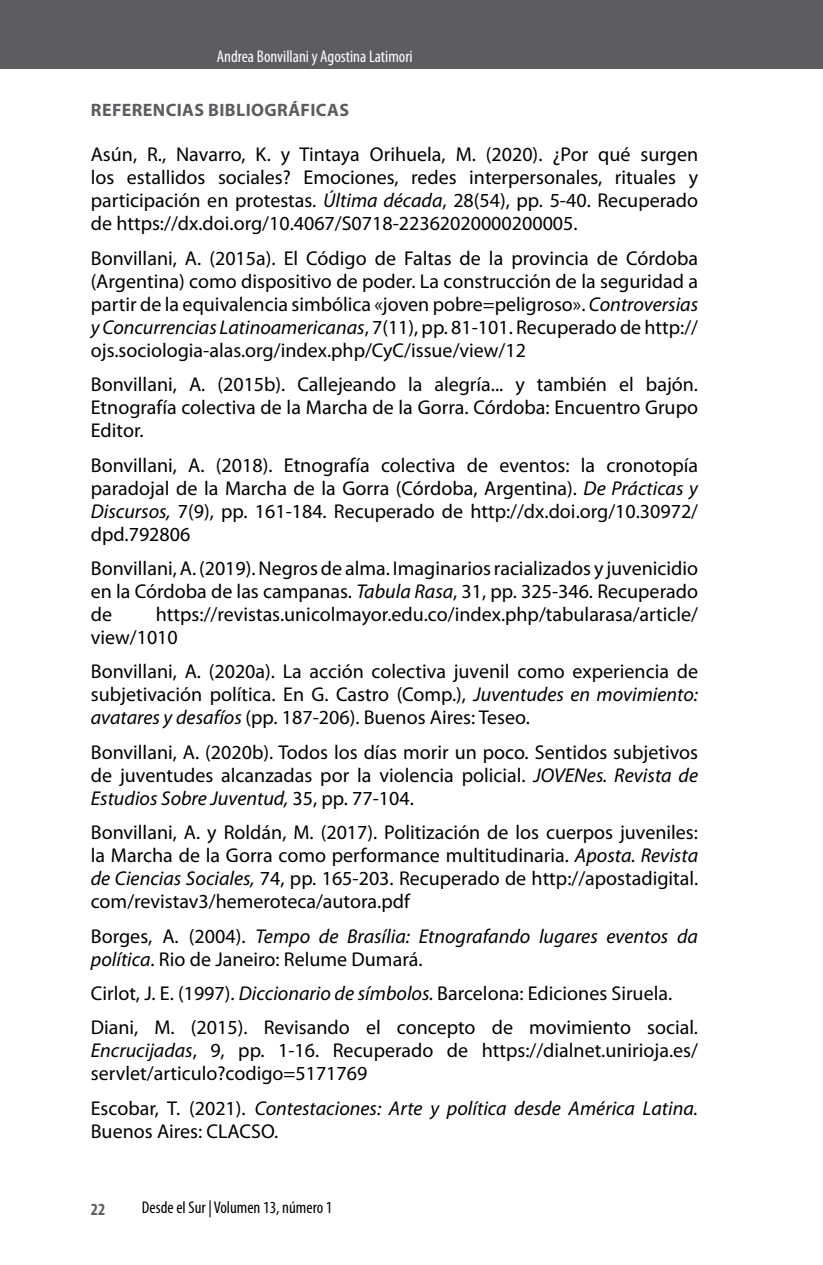
<style>
.page{position:relative;width:823px;height:1265px;background:#fff}
.page>*{position:absolute;margin:0;border:0;box-sizing:border-box;transform-origin:0 0}
.t1{font:20px/23px "Myriad Pro";color:#000;text-align:justify}
.t2{font:italic 20px/23px "Myriad Pro";color:#000}
.t3{font:700 18px "Myriad Pro";letter-spacing:.02em;color:#5d5d60}
.t4{font:condensed 17px "Myriad Pro";color:#fff}
.t5{font:condensed 17px "Myriad Pro";color:#000}
.t6{font:700 condensed 17px "Myriad Pro";color:#5d5d60}
.s1{font-style:italic}
.s2{font-style:normal}
</style>
<div class="page">
<div style="left:0;top:0;width:822px;height:68px;background:#5d5d60"></div>
<p class="t4" style="left:217px;top:46px;width:197px">Andrea Bonvillani y Agostina Latimori</p>
<p class="t3" style="left:91px;top:98px;width:259px">REFERENCIAS BIBLIOGRÁFICAS</p>
<p class="t1" style="left:91px;top:143px;width:608px">Asún, R., Navarro, K. y Tintaya Orihuela, M. (2020). ¿Por qué surgen los estallidos sociales? Emociones, redes interpersonales, rituales y participación en protestas. <span class="s1">Última década</span>, 28(54), pp. 5-40. Recuperado de https://dx.doi.org/10.4067/S0718-22362020000200005.</p>
<p class="t1" style="left:91px;top:246px;width:608px">Bonvillani, A. (2015a). El Código de Faltas de la provincia de Córdoba (Argentina) como dispositivo de poder. La construcción de la seguridad a partir de la equivalencia simbólica «joven pobre=peligroso». <span class="s1">Controversias y Concurrencias Latinoamericanas</span>, 7(11), pp. 81-101. Recuperado de http:// ojs.sociologia-alas.org/index.php/CyC/issue/view/12</p>
<p class="t1" style="left:91px;top:372px;width:608px">Bonvillani, A. (2015b). Callejeando la alegría... y también el bajón.<br>Etnografía colectiva de la Marcha de la Gorra. Córdoba: Encuentro Grupo Editor.</p>
<p class="t1" style="left:91px;top:453px;width:608px">Bonvillani, A. (2018). Etnografía colectiva de eventos: la cronotopía paradojal de la Marcha de la Gorra (Córdoba, Argentina). <span class="s1">De Prácticas y Discursos,</span> 7(9), pp. 161-184. Recuperado de http://dx.doi.org/10.30972/ dpd.792806</p>
<p class="t1" style="left:91px;top:556px;width:608px">Bonvillani, A. (2019). Negros de alma. Imaginarios racializados y juvenicidio en la Córdoba de las campanas. <span class="s1">Tabula Rasa</span>, 31, pp. 325-346. Recuperado de</p>
<p class="t1" style="left:91px;top:602px;width:608px;text-indent:65px">https://revistas.unicolmayor.edu.co/index.php/tabularasa/article/ view/1010</p>
<p class="t1" style="left:91px;top:659px;width:608px">Bonvillani, A. (2020a). La acción colectiva juvenil como experiencia de subjetivación política. En G. Castro (Comp.), <span class="s1">Juventudes en movimiento: avatares y desafíos</span> (pp. 187-206). Buenos Aires: Teseo.</p>
<p class="t1" style="left:91px;top:740px;width:608px">Bonvillani, A. (2020b). Todos los días morir un poco. Sentidos subjetivos de juventudes alcanzadas por la violencia policial. <span class="s1">JOVENes. Revista de Estudios Sobre Juventud,</span> 35, pp. 77-104.</p>
<p class="t1" style="left:91px;top:820px;width:608px">Bonvillani, A. y Roldán, M. (2017). Politización de los cuerpos juveniles: la Marcha de la Gorra como performance multitudinaria. <span class="s1">Aposta. Revista de Ciencias Sociales,</span> 74, pp. 165-203. Recuperado de http://apostadigital. com/revistav3/hemeroteca/autora.pdf</p>
<p class="t2" style="left:91px;top:923px;width:608px"><span class="s2">Borges, A. (2004).</span> Tempo de Brasília: Etnografando lugares eventos da política<span class="s2">. Rio de Janeiro: Relume Dumará.</span></p>
<p class="t1" style="left:91px;top:975px;width:608px;line-height:34.4px">Cirlot, J. E. (1997). <span class="s1">Diccionario de símbolos.</span> Barcelona: Ediciones Siruela.<br>Diani, M. (2015). Revisando el concepto de movimiento social.</p>
<p class="t1" style="left:91px;top:1038px;width:608px"><span class="s1">Encrucijadas</span>, 9, pp. 1-16. Recuperado de https://dialnet.unirioja.es/ servlet/articulo?codigo=5171769</p>
<p class="t2" style="left:91px;top:1095px;width:608px"><span class="s2">Escobar, T. (2021).</span> Contestaciones: Arte y política desde América Latina.<br><span class="s2">Buenos Aires: CLACSO.</span></p>
<p class="t6" style="left:91px;top:1198px;width:16px">22</p>
<p class="t5" style="left:142px;top:1196px;width:192px">Desde el Sur | Volumen 13, número 1</p>
</div>
